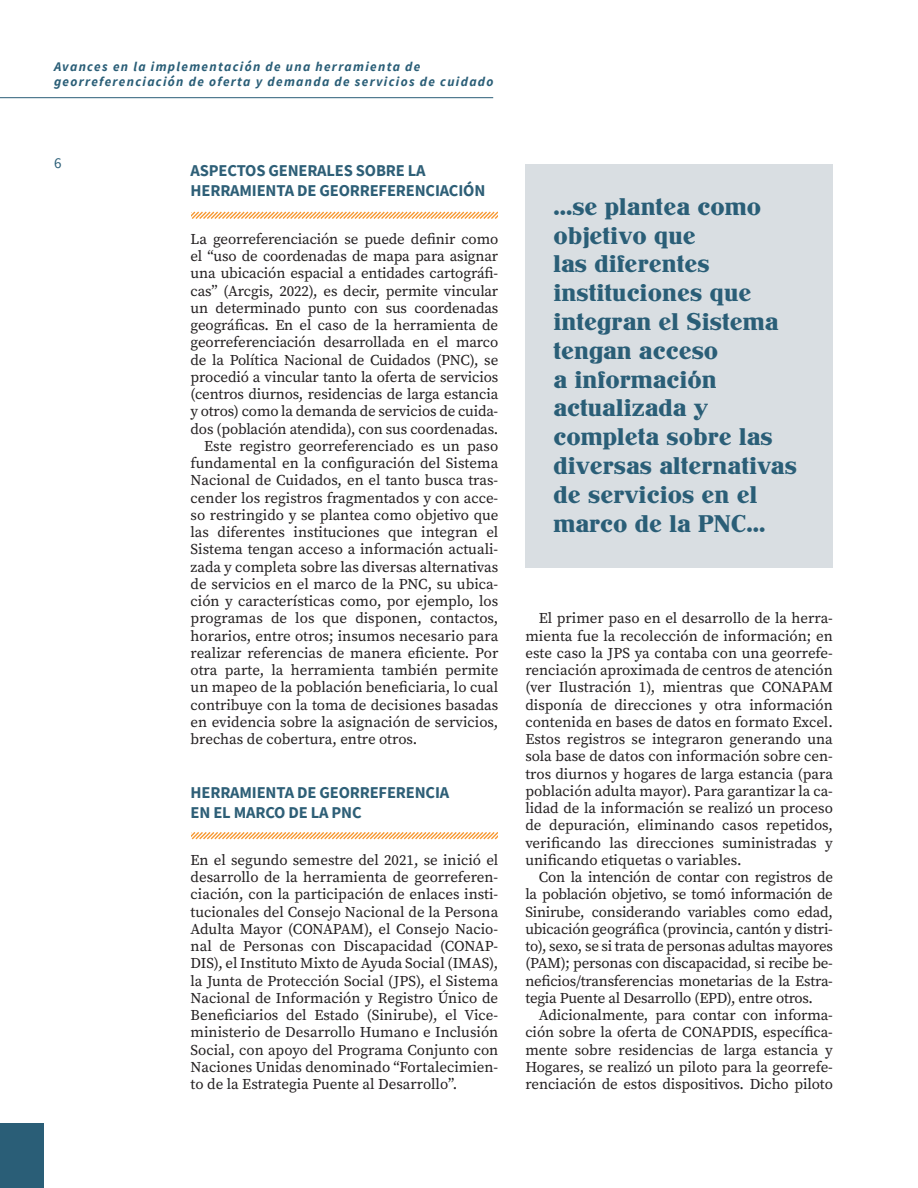
<style>
.page{position:relative;width:918px;height:1188px;background:#fff}
.page>*{position:absolute;margin:0;border:0;box-sizing:border-box;transform-origin:0 0}
.t1{font:500 24px/28.8px "John Hancock CP";color:#2a5e77}
.subti_2{font:700 16.5px/19.5px "Source Sans Pro";letter-spacing:-.01em;color:#2e5f77}
.TEXTO_MADRE{font:15px/17.2px "Source Serif Variable";letter-spacing:-.005em;color:#231f20;text-align:justify}
.t2{font:15px "Source Sans Pro";color:#2a5e77}
.t3{font:italic 700 13.2px/15.9px "Source Sans Pro";letter-spacing:.1em;color:#2a5e77}
</style>
<div class="page">
<div style="left:0;top:1123px;width:43px;height:65px;background:#2a5e77"></div>
<hr style="left:0;top:97px;width:493px;height:1px;background:#2a5e77">
<div style="left:525px;top:164px;width:308px;height:404px;background:#d9dee2"></div>
<svg style="left:191px;top:211px;width:307px;height:8px"></svg>
<svg style="left:191px;top:832px;width:307px;height:8px"></svg>
<p class="t3" style="left:54px;top:58px;width:441px">Avances en la implementación de una herramienta de georreferenciación de oferta y demanda de servicios de cuidado</p>
<p class="t2" style="left:54px;top:154px;width:9px">6</p>
<p class="subti_2" style="left:191px;top:161px;width:296px">ASPECTOS GENERALES SOBRE LA<br>HERRAMIENTA DE GEORREFERENCIACIÓN</p>
<p class="TEXTO_MADRE" style="left:191px;top:230px;width:309px">La georreferenciación se puede definir como el “uso de coordenadas de mapa para asignar una ubicación espacial a entidades cartográfi&shy;cas” (Arcgis, 2022), es decir, permite vincular un determinado punto con sus coordenadas geográficas. En el caso de la herramienta de georreferenciación desarrollada en el marco de la Política Nacional de Cuidados (PNC), se procedió a vincular tanto la oferta de servicios (centros diurnos, residencias de larga estancia y otros) como la demanda de servicios de cuida&shy;dos (población atendida), con sus coordenadas.</p>
<p class="TEXTO_MADRE" style="left:191px;top:437px;width:309px;text-indent:14px">Este registro georreferenciado es un paso fundamental en la configuración del Sistema Nacional de Cuidados, en el tanto busca tras&shy;cender los registros fragmentados y con acce&shy;so restringido y se plantea como objetivo que las diferentes instituciones que integran el Sistema tengan acceso a información actuali&shy;zada y completa sobre las diversas alternativas de servicios en el marco de la PNC, su ubica&shy;ción y características como, por ejemplo, los programas de los que disponen, contactos, horarios, entre otros; insumos necesario para realizar referencias de manera eficiente. Por otra parte, la herramienta también permite un mapeo de la población beneficiaria, lo cual contribuye con la toma de decisiones basadas en evidencia sobre la asignación de servicios, brechas de cobertura, entre otros.</p>
<p class="subti_2" style="left:191px;top:783px;width:260px">HERRAMIENTA DE GEORREFERENCIA<br>EN EL MARCO DE LA PNC</p>
<p class="TEXTO_MADRE" style="left:191px;top:851px;width:309px">En el segundo semestre del 2021, se inició el desarrollo de la herramienta de georreferen&shy;ciación, con la participación de enlaces insti&shy;tucionales del Consejo Nacional de la Persona Adulta Mayor (CONAPAM), el Consejo Nacio&shy;nal de Personas con Discapacidad (CONAP-DIS), el Instituto Mixto de Ayuda Social (IMAS), la Junta de Protección Social (JPS), el Sistema Nacional de Información y Registro Único de Beneficiarios del Estado (Sinirube), el Vice&shy;ministerio de Desarrollo Humano e Inclusión Social, con apoyo del Programa Conjunto con Naciones Unidas denominado “Fortalecimien&shy;to de la Estrategia Puente al Desarrollo”.</p>
<p class="t1" style="left:554px;top:192px;width:245px">...se plantea como objetivo que<br>las diferentes instituciones que integran el Sistema tengan acceso<br>a información actualizada y completa sobre las diversas alternativas de servicios en el marco de la PNC...</p>
<p class="TEXTO_MADRE" style="left:525px;top:610px;width:309px;text-indent:14px">El primer paso en el desarrollo de la herra&shy;mienta fue la recolección de información; en este caso la JPS ya contaba con una georrefe&shy;renciación aproximada de centros de atención (ver Ilustración 1), mientras que CONAPAM disponía de direcciones y otra información contenida en bases de datos en formato Excel.<br>Estos registros se integraron generando una sola base de datos con información sobre cen&shy;tros diurnos y hogares de larga estancia (para población adulta mayor). Para garantizar la ca&shy;lidad de la información se realizó un proceso de depuración, eliminando casos repetidos, verificando las direcciones suministradas y unificando etiquetas o variables.</p>
<p class="TEXTO_MADRE" style="left:525px;top:868px;width:309px;text-indent:14px">Con la intención de contar con registros de la población objetivo, se tomó información de Sinirube, considerando variables como edad, ubicación geográfica (provincia, cantón y distri&shy;to), sexo, se si trata de personas adultas mayores (PAM); personas con discapacidad, si recibe be&shy;neficios/transferencias monetarias de la Estra&shy;tegia Puente al Desarrollo (EPD), entre otros.</p>
<p class="TEXTO_MADRE" style="left:525px;top:1006px;width:309px;text-indent:14px">Adicionalmente, para contar con informa&shy;ción sobre la oferta de CONAPDIS, específica&shy;mente sobre residencias de larga estancia y Hogares, se realizó un piloto para la georrefe&shy;renciación de estos dispositivos. Dicho piloto</p>
</div>
